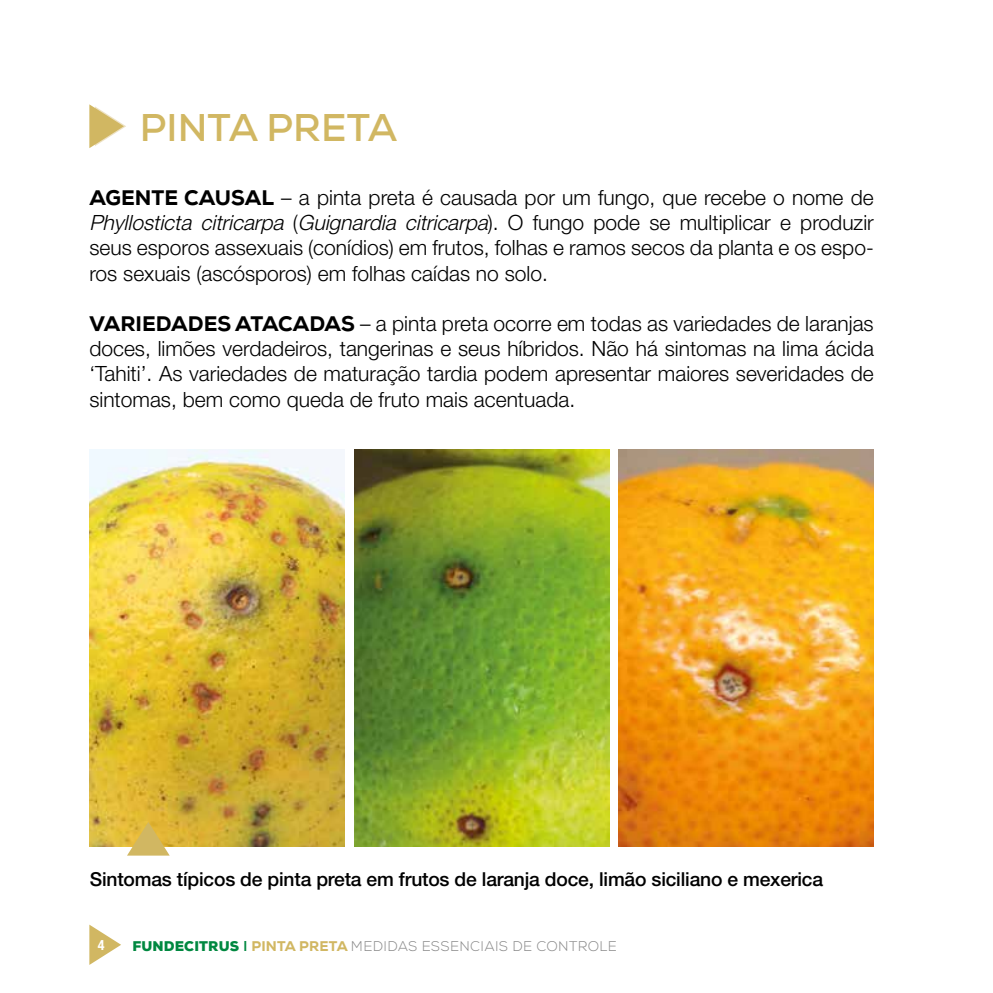
<style>
.page{position:relative;width:993px;height:993px;background:#fff}
.page>*{position:absolute;margin:0;border:0;box-sizing:border-box;transform-origin:0 0}
.t1{font:700 38.5px "Nexa";letter-spacing:.005em;color:#d1b762}
.t2{font:300 21px/25.2px "Helvetica Neue LT Std";color:#000;text-align:justify}
.t3{font:500 19.25px "Helvetica Neue LT Std";letter-spacing:-.01em;color:#000}
.t4{font:300 14px "Nexa";letter-spacing:.025em;color:#878787}
.t5{font:700 condensed 14px "Helvetica Neue LT Std";color:#fff}
.s1{font-family:"Nexa";font-weight:800}
.s2{font-style:italic}
.s3{font-weight:900;color:#008840}
.s4{font-family:"Helvetica Neue LT Std";font-weight:500;color:#008840}
.s5{font-weight:800;color:#d1b762}
</style>
<div class="page">
<svg style="left:89px;top:924px;width:32px;height:40px"></svg>
<svg style="left:89px;top:104px;width:37px;height:44px"></svg>
<img style="left:89px;top:449px;width:255px;height:396px">
<img style="left:354px;top:449px;width:255px;height:396px">
<img style="left:618px;top:449px;width:255px;height:396px">
<svg style="left:127px;top:821px;width:43px;height:34px"></svg>
<h1 class="t1" style="left:140px;top:103px;width:259px">PINTA PRETA</h1>
<p class="t2" style="left:89px;top:184px;width:785px"><span class="s1">AGENTE CAUSAL</span> – a pinta preta é causada por um fungo, que recebe o nome de <span class="s2">Phyllosticta citricarpa</span> ( <span class="s2">Guignardia citricarpa</span>) . O f u n g o p o d e s e m u l t i p l i c a r e p r o d u z i r seus esporos assexuais (conídios) em frutos, folhas e ramos secos da planta e os espo&shy;ros sexuais (ascósporos) em folhas caídas no solo.</p>
<p class="t2" style="left:89px;top:310px;width:785px"><span class="s1">VARIEDADES ATACADAS</span> – a pinta preta ocorre em todas as variedades de laranjas doces, limões verdadeiros, tangerinas e seus híbridos. Não há sintomas na lima ácida ‘Tahiti’. As variedades de maturação tardia podem apresentar maiores severidades de sintomas, bem como queda de fruto mais acentuada.</p>
<p class="t3" style="left:90px;top:867px;width:734px">Sintomas típicos de pinta preta em frutos de laranja doce, limão siciliano e mexerica</p>
<p class="t5" style="left:98px;top:936px;width:8px">4</p>
<p class="t4" style="left:132px;top:937px;width:486px"><span class="s3">FUNDECITRUS</span> <span class="s4">I</span> <span class="s5">PINTA PRETA</span> MEDIDAS ESSENCIAIS DE CONTROLE</p>
</div>
